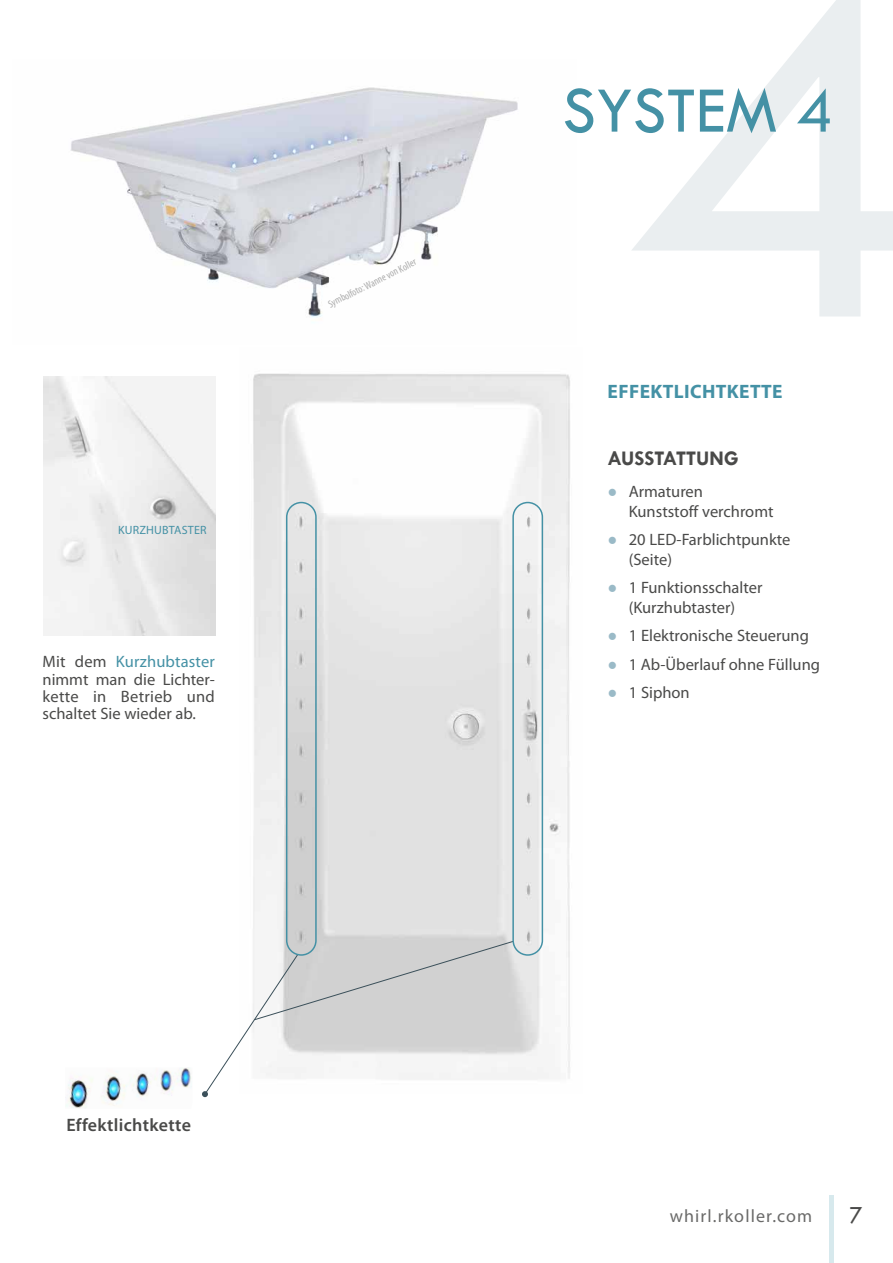
<style>
.page{position:relative;width:893px;height:1263px;background:#fff}
.page>*{position:absolute;margin:0;border:0;box-sizing:border-box;transform-origin:0 0}
.t1{font:67.5px "Tw Cen";color:#4491a5}
.t2{font:25.5px "Tw Cen";color:#4a4a49;scale:.9 1}
.t3{font:700 21px "Tw Cen";color:#4a4a49}
.t4{font:700 19.5px "Myriad Pro";letter-spacing:.02em;color:#4491a5}
.t5{font:18px "Myriad Pro";letter-spacing:.065em;color:#6a6a69}
.t6{font:600 18px "Myriad Pro";letter-spacing:.02em;color:#4a4a49}
.t7{font:16.5px/19.8px "Myriad Pro";color:#4a4a49}
.t8{font:12px "Myriad Pro";letter-spacing:.015em;color:#4491a5}
.t9{font:condensed 10.5px "Myriad Pro";color:#adadad}
.s1{color:#4491a5}
.s2{font-family:"Segoe UI";color:#9abac7}
</style>
<div class="page">
<hr style="left:829px;top:1195px;width:4px;height:68px;background:#d7e9ed">
<img style="left:66px;top:1068px;width:126px;height:40px">
<img style="left:253px;top:373px;width:317px;height:707px">
<svg style="left:632px;top:0;width:261px;height:316px"></svg>
<img style="left:71px;top:87px;width:447px;height:230px">
<img style="left:43px;top:376px;width:172px;height:259px">
<svg style="left:202px;top:940px;width:312px;height:157px"></svg>
<div style="left:512px;top:502px;width:31px;height:454px;border:2px solid #4491a5;border-radius:15px"></div>
<div style="left:286px;top:502px;width:31px;height:454px;border:2px solid #4491a5;border-radius:15px"></div>
<p class="t8" style="left:118px;top:523px;width:90px">KURZHUBTASTER</p>
<p class="t7" style="left:43px;top:653px;width:174px;line-height:17.2px;text-align:justify">Mit dem <span class="s1">Kurzhubtaster </span>nimmt man die Lichter&shy;kette in Betrieb und schaltet Sie wieder ab.</p>
<p class="t9" style="left:326px;top:299px;width:99px;rotate:-27deg">Symbolfoto: Wanne von Koller</p>
<h1 class="t1" style="left:562px;top:70px;width:273px">SYSTEM 4</h1>
<p class="t4" style="left:608px;top:379px;width:176px">EFFEKTLICHTKETTE</p>
<p class="t3" style="left:607px;top:446px;width:133px">AUSSTATTUNG</p>
<p class="t7" style="left:629px;top:481px;width:146px;text-indent:-21px"><span class="s2">●</span> Armaturen<br>Kunststoff verchromt</p>
<p class="t7" style="left:629px;top:530px;width:163px;text-indent:-21px"><span class="s2">●</span> 20 LED-Farblichtpunkte (Seite)</p>
<p class="t7" style="left:607px;top:578px;width:157px;text-align:center"><span class="s2">●</span> 1 Funktionsschalter (Kurzhubtaster)</p>
<p class="t7" style="left:607px;top:626px;width:203px"><span class="s2">●</span> 1 Elektronische Steuerung</p>
<p class="t7" style="left:607px;top:654px;width:214px"><span class="s2">●</span> 1 Ab-Überlauf ohne Füllung</p>
<p class="t7" style="left:607px;top:682px;width:84px"><span class="s2">●</span> 1 Siphon</p>
<p class="t6" style="left:66px;top:1114px;width:126px">Effektlichtkette</p>
<p class="t5" style="left:670px;top:1204px;width:144px">whirl.rkoller.com</p>
<h2 class="t2" style="left:850px;top:1200px;width:16px">7</h2>
</div>
